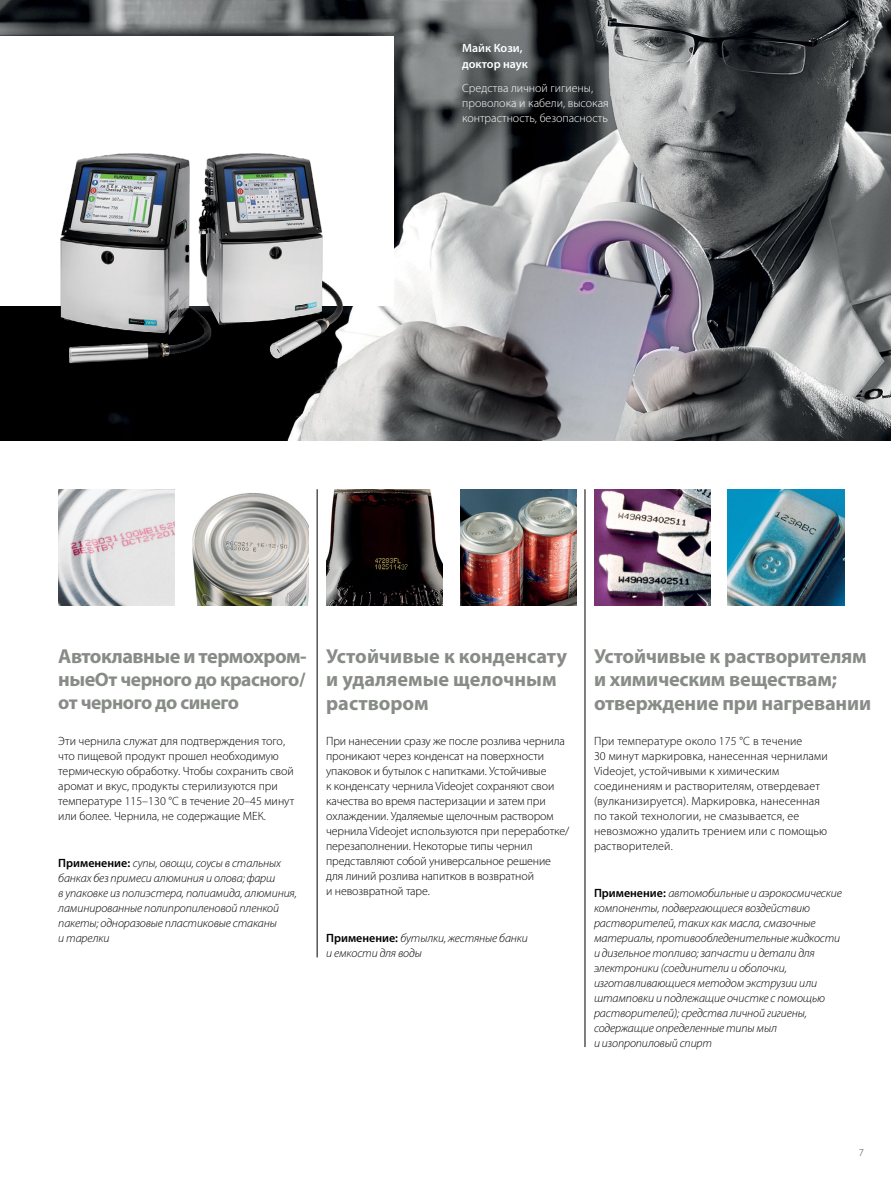
<style>
.page{position:relative;width:891px;height:1188px;background:#fff}
.page>*{position:absolute;margin:0;border:0;box-sizing:border-box;transform-origin:0 0}
.t1{font:700 20.25px/23.2px "Myriad Pro";letter-spacing:-.01em;color:#888c87}
.t2{font:700 19.5px/22.5px "Myriad Pro";letter-spacing:-.025em;color:#888c87}
.t3{font:300 12px/15px "Myriad Pro";color:#000}
.t4{font:italic 300 12px/15px "Myriad Pro";letter-spacing:-.01em;color:#000}
.t5{font:300 12px/15px "Myriad Pro";color:#fff}
.t6{font:600 12px/16.5px "Myriad Pro";color:#fff}
.t7{font:300 10.5px "Myriad Pro";color:#414042}
.s1{font-size:20.25px}
.s2{font-weight:600;font-style:normal}
</style>
<div class="page">
<img style="left:0;top:0;width:891px;height:441px">
<div style="left:0;top:36px;width:393px;height:270px;background:#fff"></div>
<img style="left:24px;top:153px;width:345px;height:240px">
<img style="left:58px;top:489px;width:117px;height:117px">
<img style="left:192px;top:493px;width:117px;height:113px">
<img style="left:326px;top:489px;width:117px;height:117px">
<img style="left:460px;top:489px;width:117px;height:117px">
<img style="left:594px;top:489px;width:117px;height:117px">
<img style="left:728px;top:489px;width:117px;height:117px">
<hr style="left:317px;top:489px;width:1px;height:468px;background:#000">
<hr style="left:585px;top:489px;width:1px;height:558px;background:#000">
<p class="t6" style="left:462px;top:39px;width:67px">Майк Кози, доктор наук</p>
<p class="t5" style="left:462px;top:80px;width:148px">Средства личной гигиены, проволока и кабели, высокая контрастность, безопасность</p>
<h1 class="t1" style="left:58px;top:644px;width:250px">Автоклавные и термохром-</h1>
<h2 class="t2" style="left:58px;top:668px;width:249px"><span class="s1">ные</span>От черного до красного/ от черного до синего</h2>
<p class="t3" style="left:58px;top:734px;width:238px">Эти чернила служат для подтверждения того, что пищевой продукт прошел необходимую термическую обработку. Чтобы сохранить свой аромат и вкус, продукты стерилизуются при температуре 115–130 °C в течение 20–45 минут или более. Чернила, не содержащие МЕК.</p>
<p class="t4" style="left:58px;top:856px;width:240px"><span class="s2">Применение:</span> супы, овощи, соусы в стальных банках без примеси алюминия и олова; фарш<br>в упаковке из полиэстера, полиамида, алюминия, ламинированные полипропиленовой пленкой пакеты; одноразовые пластиковые стаканы<br>и тарелки</p>
<h1 class="t1" style="left:326px;top:644px;width:242px">Устойчивые к конденсату и удаляемые щелочным раствором</h1>
<h1 class="t1" style="left:594px;top:644px;width:279px">Устойчивые к растворителям и химическим веществам; отверждение при нагревании</h1>
<p class="t3" style="left:326px;top:734px;width:245px">При нанесении сразу же после розлива чернила проникают через конденсат на поверхности упаковок и бутылок с напитками. Устойчивые<br>к конденсату чернила Videojet сохраняют свои качества во время пастеризации и затем при охлаждении. Удаляемые щелочным раствором чернила Videojet используются при переработке/ перезаполнении. Некоторые типы чернил представляют собой универсальное решение для линий розлива напитков в возвратной<br>и невозвратной таре.</p>
<p class="t4" style="left:326px;top:931px;width:203px"><span class="s2">Применение:</span> бутылки, жестяные банки и емкости для воды</p>
<p class="t3" style="left:594px;top:734px;width:235px">При температуре около 175 °C в течение<br>30 минут маркировка, нанесенная чернилами Videojet, устойчивыми к химическим соединениям и растворителям, отвердевает (вулканизируется). Маркировка, нанесенная по такой технологии, не смазывается, ее невозможно удалить трением или с помощью растворителей.</p>
<p class="t4" style="left:594px;top:886px;width:249px"><span class="s2">Применение:</span> автомобильные и аэрокосмические компоненты, подвергающиеся воздействию растворителей, таких как масла, смазочные материалы, противообледенительные жидкости и дизельное топливо; запчасти и детали для электроники (соединители и оболочки, изготавливающиеся методом экструзии или штамповки и подлежащие очистке с помощью растворителей); средства личной гигиены, содержащие определенные типы мыл<br>и изопропиловый спирт</p>
<p class="t7" style="left:859px;top:1147px;width:7px">7</p>
</div>
